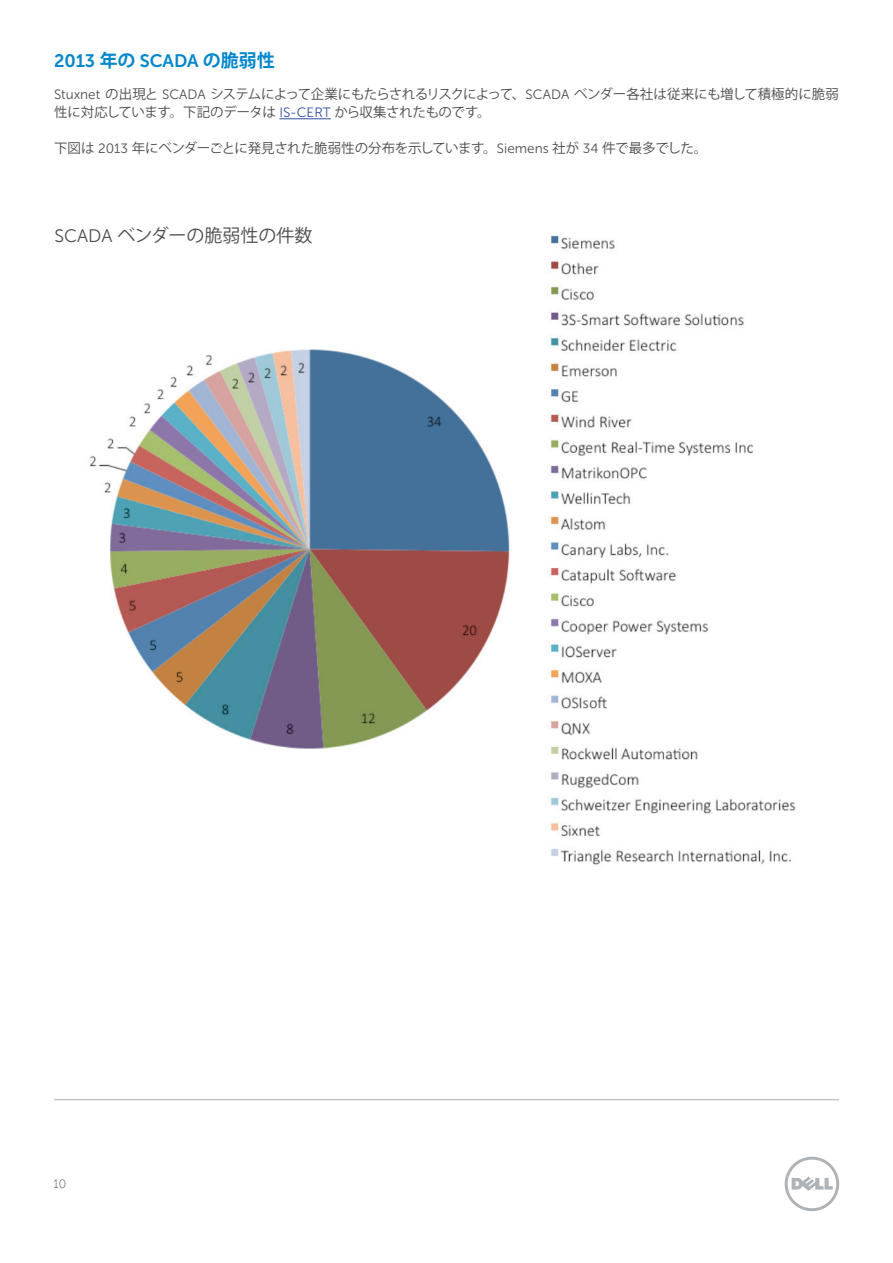
<style>
.page{position:relative;width:893px;height:1263px;background:#fff}
.page>*{position:absolute;margin:0;border:0;box-sizing:border-box;transform-origin:0 0}
.t1{font:18px "Koz Go Pro";color:#4b4c4d}
.t2{font:18px "Museo Sans For Dell 700";color:#0087cb}
.t3{font:13.5px/18px "Koz Go Pro";letter-spacing:-.03em;color:#4b4c4d}
.t4{font:12px "Museo Sans For Dell 100";color:#3e444f}
.s1{font-family:"Koz Go Pro";font-weight:700}
.s2{font-family:"Museo Sans For Dell 300"}
.s3{font-family:"Museo Sans For Dell 300";color:#2f4ea1}
</style>
<div class="page">
<hr style="left:279px;top:118px;width:52px;height:1px;background:#2f4ea1">
<img style="left:89px;top:235px;width:707px;height:630px">
<div style="left:54px;top:229px;width:312px;height:25px;background:#fff"></div>
<hr style="left:54px;top:1099px;width:785px;height:1px;background:#aeb3b8">
<svg style="left:785px;top:1157px;width:54px;height:54px"></svg>
<h1 class="t2" style="left:54px;top:51px;width:222px">2013 <span class="s1">年の</span> SCADA <span class="s1">の脆弱性</span></h1>
<p class="t3" style="left:54px;top:85px;width:786px"><span class="s2">Stuxnet</span> の出現と <span class="s2">SCADA</span> システムによって企業にもたらされるリスクによって、<span class="s2">SCADA</span> ベンダー各社は従来にも増して積極的に脆弱性に対応しています。下記のデータは <span class="s3">IS-CERT</span> から収集されたものです。</p>
<p class="t3" style="left:54px;top:139px;width:655px">下図は <span class="s2">2013</span> 年にベンダーごとに発見された脆弱性の分布を示しています。<span class="s2">Siemens</span> 社が <span class="s2">34</span> 件で最多でした。</p>
<h1 class="t1" style="left:54px;top:223px;width:259px"><span class="s2">SCADA</span> ベンダーの脆弱性の件数</h1>
<p class="t4" style="left:53px;top:1178px;width:14px">10</p>
</div>
